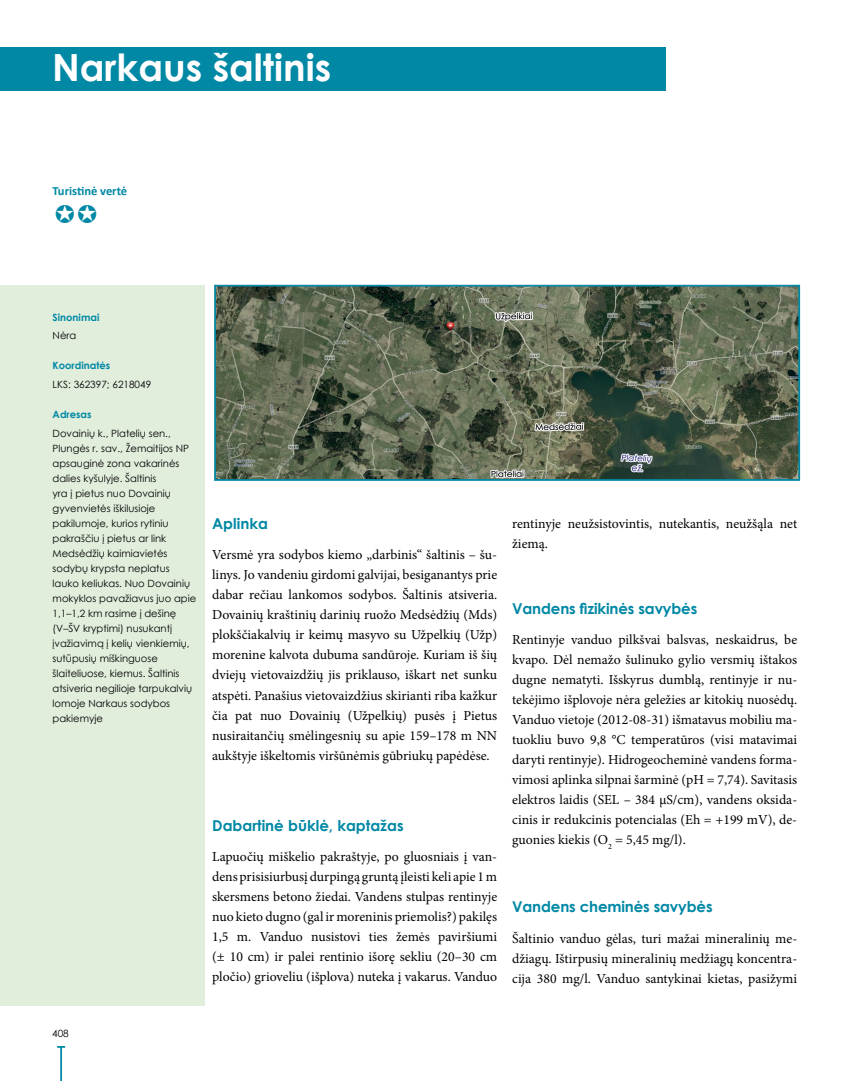
<style>
.page{position:relative;width:851px;height:1081px;background:#fff}
.page>*{position:absolute;margin:0;border:0;box-sizing:border-box;transform-origin:0 0}
.t1{font:700 37.5px "Century Gothic";color:#fff}
.t2{font:700 15px "Century Gothic";letter-spacing:-.01em;color:#0088a5}
.t3{font:13.75px/20px "Minion Pro";color:#000;text-align:justify}
.t4{font:700 12.5px "Calibri";color:#0088a5}
.t5{font:10px/15px "Century Gothic";color:#000}
.t6{font:700 10px "Century Gothic";color:#0088a5}
</style>
<div class="page">
<hr style="left:60px;top:1047px;width:2px;height:34px;background:#0088a5">
<svg style="left:57px;top:1046px;width:8px;height:2px"></svg>
<div style="left:0;top:48px;width:665px;height:43px;background:#0088a5"></div>
<div style="left:0;top:285px;width:205px;height:720px;background:#e1eedc"></div>
<img style="left:217px;top:288px;width:580px;height:190px">
<div style="left:214px;top:285px;width:586px;height:196px;border:2px solid #0088a5"></div>
<h1 class="t1" style="left:52px;top:39px;width:280px">Narkaus šaltinis</h1>
<p class="t4" style="left:52px;top:182px;width:76px">Turistinė vertė</p>
<p class="t6" style="left:53px;top:310px;width:48px">Sinonimai</p>
<p class="t5" style="left:53px;top:328px;width:25px">Nėra</p>
<p class="t6" style="left:53px;top:358px;width:59px">Koordinatės</p>
<p class="t5" style="left:53px;top:377px;width:100px">LKS: 362397; 6218049</p>
<p class="t6" style="left:53px;top:407px;width:41px">Adresas</p>
<p class="t5" style="left:53px;top:425px;width:145px">Dovainių k., Platelių sen.,<br>Plungės r. sav., Žemaitijos NP apsauginė zona vakarinės dalies kyšulyje. Šaltinis<br>yra į pietus nuo Dovainių gyvenvietės iškilusioje pakilumoje, kurios rytiniu pakraščiu į pietus ar link<br>Medsėdžių kaimiavietės sodybų krypsta neplatus lauko keliukas. Nuo Dovainių mokyklos pavažiavus juo apie<br>1,1–1,2 km rasime į dešinę (V–ŠV kryptimi) nusukantį įvažiavimą į kelių vienkiemių, sutūpusių miškinguose šlaiteliuose, kiemus. Šaltinis atsiveria negilioje tarpukalvių lomoje Narkaus sodybos pakiemyje</p>
<p class="t2" style="left:212px;top:512px;width:57px">Aplinka</p>
<p class="t3" style="left:212px;top:545px;width:286px">Versmė yra sodybos kiemo „darbinis“ šaltinis – šu&shy;linys. Jo vandeniu girdomi galvijai, besiganantys prie dabar rečiau lankomos sodybos. Šaltinis atsiveria.<br>Dovainių kraštinių darinių ruožo Medsėdžių (Mds) plokščiakalvių ir keimų masyvo su Užpelkių (Užp) morenine kalvota dubuma sandūroje. Kuriam iš šių dviejų vietovaizdžių jis priklauso, iškart net sunku atspėti. Panašius vietovaizdžius skirianti riba kažkur čia pat nuo Dovainių (Užpelkių) pusės į Pietus nusiraitančių smėlingesnių su apie 159–178 m NN aukštyje iškeltomis viršūnėmis gūbriukų papėdėse.</p>
<p class="t2" style="left:212px;top:814px;width:193px">Dabartinė būklė, kaptažas</p>
<p class="t3" style="left:212px;top:847px;width:286px">Lapuočių miškelio pakraštyje, po gluosniais į van&shy;dens prisisiurbusį durpingą gruntą įleisti keli apie 1 m skersmens betono žiedai. Vandens stulpas rentinyje nuo kieto dugno (gal ir moreninis priemolis?) pakilęs 1,5 m. Vanduo nusistovi ties žemės paviršiumi (± 10 cm) ir palei rentinio išorę sekliu (20–30 cm pločio) grioveliu (išplova) nuteka į vakarus. Vanduo</p>
<p class="t3" style="left:512px;top:513px;width:286px">rentinyje neužsistovintis, nutekantis, neužšąla net žiemą.</p>
<p class="t2" style="left:512px;top:597px;width:186px">Vandens fizikinės savybės</p>
<p class="t3" style="left:512px;top:630px;width:286px">Rentinyje vanduo pilkšvai balsvas, neskaidrus, be kvapo. Dėl nemažo šulinuko gylio versmių ištakos dugne nematyti. Išskyrus dumblą, rentinyje ir nu&shy;tekėjimo išplovoje nėra geležies ar kitokių nuosėdų.<br>Vanduo vietoje (2012-08-31) išmatavus mobiliu ma&shy;tuokliu buvo 9,8 °C temperatūros (visi matavimai daryti rentinyje). Hidrogeocheminė vandens forma&shy;vimosi aplinka silpnai šarminė (pH = 7,74). Savitasis elektros laidis (SEL – 384 µS/cm), vandens oksida&shy;cinis ir redukcinis potencialas (Eh = +199 mV), de&shy;guonies kiekis (O<sub>2</sub> = 5,45 mg/l).</p>
<p class="t2" style="left:512px;top:895px;width:202px">Vandens cheminės savybės</p>
<p class="t3" style="left:512px;top:928px;width:286px">Šaltinio vanduo gėlas, turi mažai mineralinių me&shy;džiagų. Ištirpusių mineralinių medžiagų koncentra&shy;cija 380 mg/l. Vanduo santykinai kietas, pasižymi</p>
<p class="t5" style="left:52px;top:1026px;width:18px">408</p>
</div>
